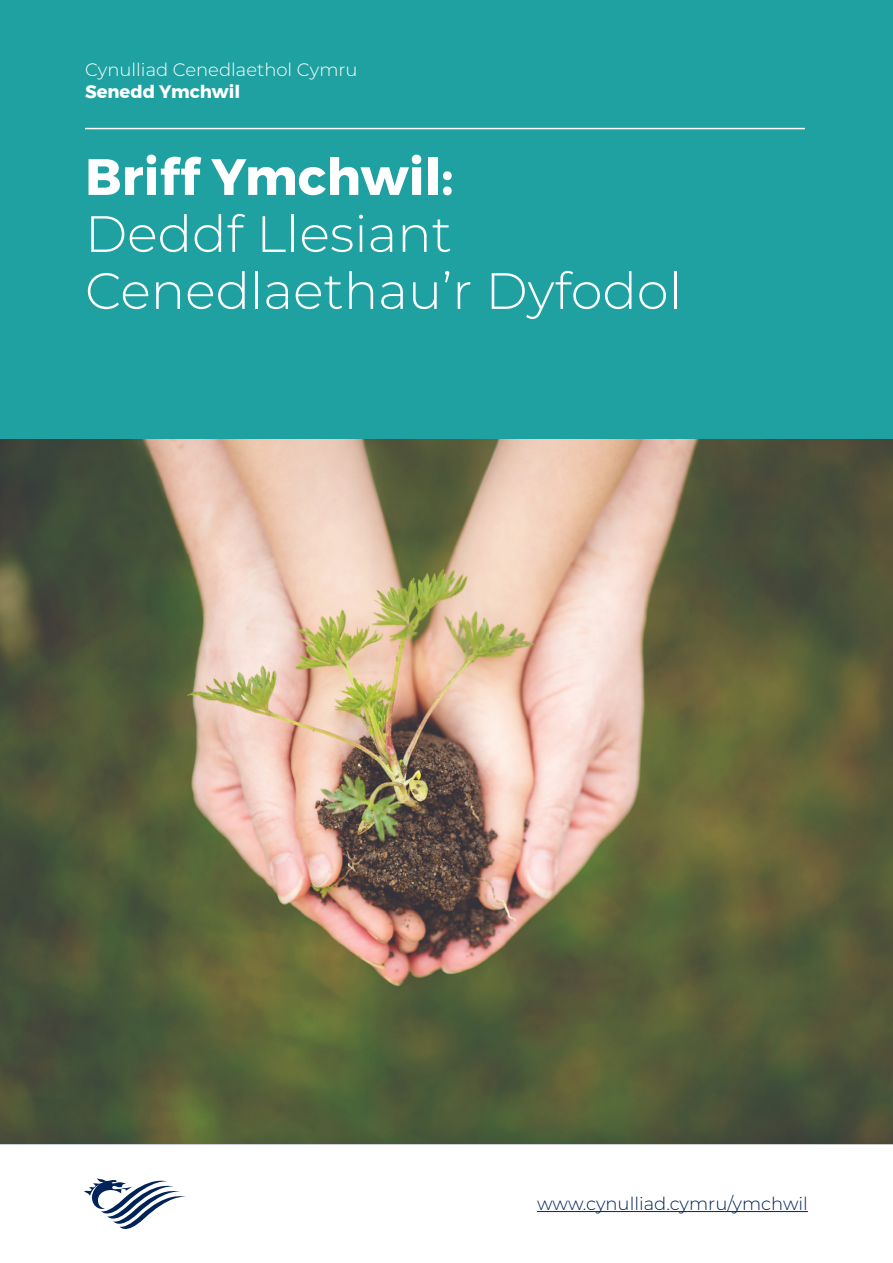
<style>
.page{position:relative;width:893px;height:1263px;background:#fff}
.page>*{position:absolute;margin:0;border:0;box-sizing:border-box;transform-origin:0 0}
.Title-light{font:300 51px/57px "Montserrat";color:#fff}
.Title-bold{font:700 51px "Montserrat";color:#fff}
.Secondary-info{font:300 18px "Montserrat";color:#002459}
.Masthead-organisatio{font:300 18px "Montserrat";color:#fff}
.Masthead-organisatio-2{font:700 18px "Montserrat";color:#fff}
</style>
<div class="page">
<div style="left:0;top:0;width:893px;height:1143px;background:#1fa1a2"></div>
<hr style="left:85px;top:128px;width:720px;height:1px;background:#fff">
<svg style="left:0;top:1144px;width:893px;height:69px"></svg>
<svg style="left:84px;top:1178px;width:102px;height:51px"></svg>
<img style="left:0;top:439px;width:893px;height:705px">
<hr style="left:537px;top:1211px;width:271px;height:1px;background:#002459">
<p class="Masthead-organisatio" style="left:85px;top:58px;width:274px">Cynulliad Cenedlaethol Cymru</p>
<p class="Masthead-organisatio-2" style="left:85px;top:77px;width:157px">Senedd Ymchwil</p>
<p class="Title-bold" style="left:85px;top:136px;width:370px">Briff Ymchwil:</p>
<p class="Title-light" style="left:85px;top:204px;width:598px">Deddf Llesiant<br>Cenedlaethau’r Dyfodol</p>
<p class="Secondary-info" style="left:537px;top:1191px;width:272px">www.cynulliad.cymru/ymchwil</p>
</div>
